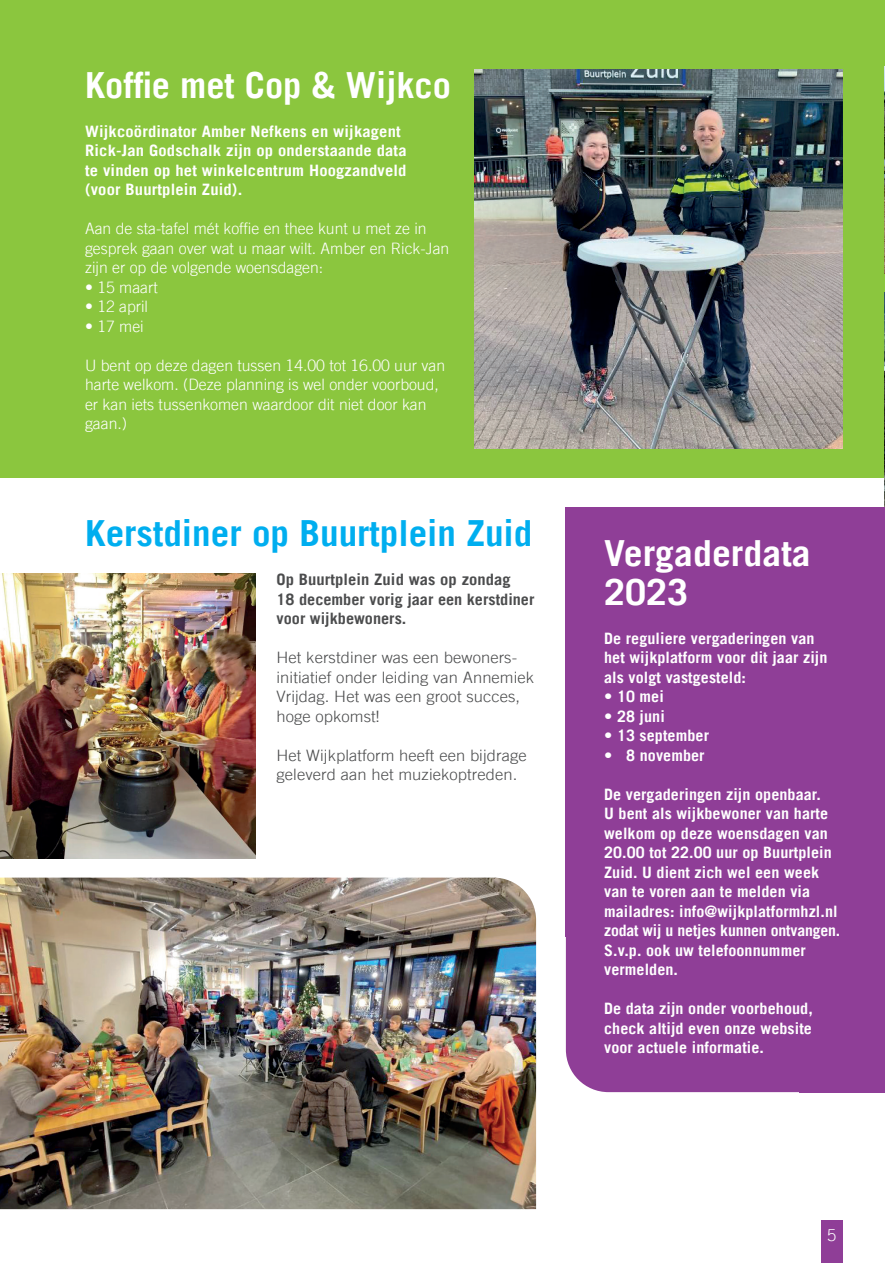
<style>
.page{position:relative;width:885px;height:1263px;background:#fff}
.page>*{position:absolute;margin:0;border:0;box-sizing:border-box;transform-origin:0 0}
.t1{font:700 36px "Trade Gothic LT";color:#00aeef}
.t2{font:700 36px "Trade Gothic LT";color:#fff}
.t3{font:700 36px/39px "Trade Gothic LT";color:#fff;scale:1.05 1}
.t4{font:300 16.5px "Trade Gothic LT";color:#fff}
.t5{font:700 15.75px/19.5px "Trade Gothic LT";letter-spacing:.005em;color:#fff}
.t6{font:300 15.75px/19.5px "Trade Gothic LT";color:#fff}
.t7{font:700 15.75px/19.5px "Trade Gothic LT";letter-spacing:.005em;color:#fff;scale:1.05 1}
.t8{font:300 15.75px/19.5px "Trade Gothic LT";letter-spacing:.005em;color:#4b4c4d;scale:1.05 1}
.t9{font:700 15.75px/19.5px "Trade Gothic LT";color:#4b4c4d;scale:1.05 1}
</style>
<div class="page">
<div style="left:0;top:0;width:884px;height:477px;background:#8bc63e"></div>
<div style="left:821px;top:1220px;width:21px;height:43px;background:#8f3e97"></div>
<img style="left:884px;top:293px;width:1px;height:214px">
<img style="left:884px;top:67px;width:1px;height:206px">
<img style="left:474px;top:70px;width:368px;height:378px">
<img style="left:0;top:573px;width:255px;height:285px">
<div style="left:566px;top:546px;width:318px;height:546px;background:#8f3e97;border-radius:43px"></div>
<div style="left:566px;top:507px;width:318px;height:429px;background:#8f3e97"></div>
<div style="left:799px;top:546px;width:85px;height:546px;background:#8f3e97"></div>
<img style="left:0;top:878px;width:536px;height:331px">
<h1 class="t2" style="left:85px;top:63px;width:367px">Koffie met Cop &amp; Wijkco</h1>
<p class="t7" style="left:85px;top:121px;width:308px">Wijkcoördinator Amber Nefkens en wijkagent Rick-Jan Godschalk zijn op onderstaande data te vinden op het winkelcentrum Hoogzandveld (voor Buurtplein Zuid).</p>
<p class="t6" style="left:85px;top:218px;width:366px">Aan de sta-tafel mét koffie en thee kunt u met ze in gesprek gaan over wat u maar wilt. Amber en Rick-Jan zijn er op de volgende woensdagen:</p>
<p class="t6" style="left:85px;top:277px;width:74px">• 15 maart</p>
<p class="t6" style="left:85px;top:296px;width:65px">• 12 april</p>
<p class="t6" style="left:85px;top:316px;width:60px">• 17 mei</p>
<p class="t6" style="left:85px;top:355px;width:361px">U bent op deze dagen tussen 14.00 tot 16.00 uur van harte welkom. (Deze planning is wel onder voorboud, er kan iets tussenkomen waardoor dit niet door kan gaan.)</p>
<h1 class="t1" style="left:85px;top:511px;width:449px">Kerstdiner op Buurtplein Zuid</h1>
<p class="t9" style="left:276px;top:569px;width:247px">Op Buurtplein Zuid was op zondag<br>18 december vorig jaar een kerstdiner voor wijkbewoners.</p>
<p class="t8" style="left:276px;top:647px;width:247px">Het kerstdiner was een bewoners&shy;initiatief onder leiding van Annemiek<br>Vrijdag. Het was een groot succes, hoge opkomst!</p>
<p class="t8" style="left:276px;top:745px;width:240px">Het Wijkplatform heeft een bijdrage geleverd aan het muziekoptreden.</p>
<h1 class="t3" style="left:604px;top:533px;width:198px">Vergaderdata<br>2023</h1>
<p class="t5" style="left:604px;top:628px;width:225px">De reguliere vergaderingen van het wijkplatform voor dit jaar zijn als volgt vastgesteld:</p>
<p class="t7" style="left:604px;top:686px;width:58px">• 10 mei</p>
<p class="t7" style="left:604px;top:706px;width:59px">• 28 juni</p>
<p class="t7" style="left:604px;top:725px;width:101px">• 13 september</p>
<p class="t7" style="left:604px;top:745px;width:97px">• 8 november</p>
<p class="t5" style="left:604px;top:784px;width:238px">De vergaderingen zijn openbaar.<br>U bent als wijkbewoner van harte welkom op deze woensdagen van<br>20.00 tot 22.00 uur op Buurtplein<br>Zuid. U dient zich wel een week van te voren aan te melden via mailadres: info@wijkplatformhzl.nl zodat wij u netjes kunnen ontvangen.<br>S.v.p. ook uw telefoonnummer vermelden.</p>
<p class="t5" style="left:604px;top:998px;width:210px;text-align:justify">De data zijn onder voorbehoud, check altijd even onze website voor actuele informatie.</p>
<p class="t4" style="left:827px;top:1225px;width:11px">5</p>
</div>
